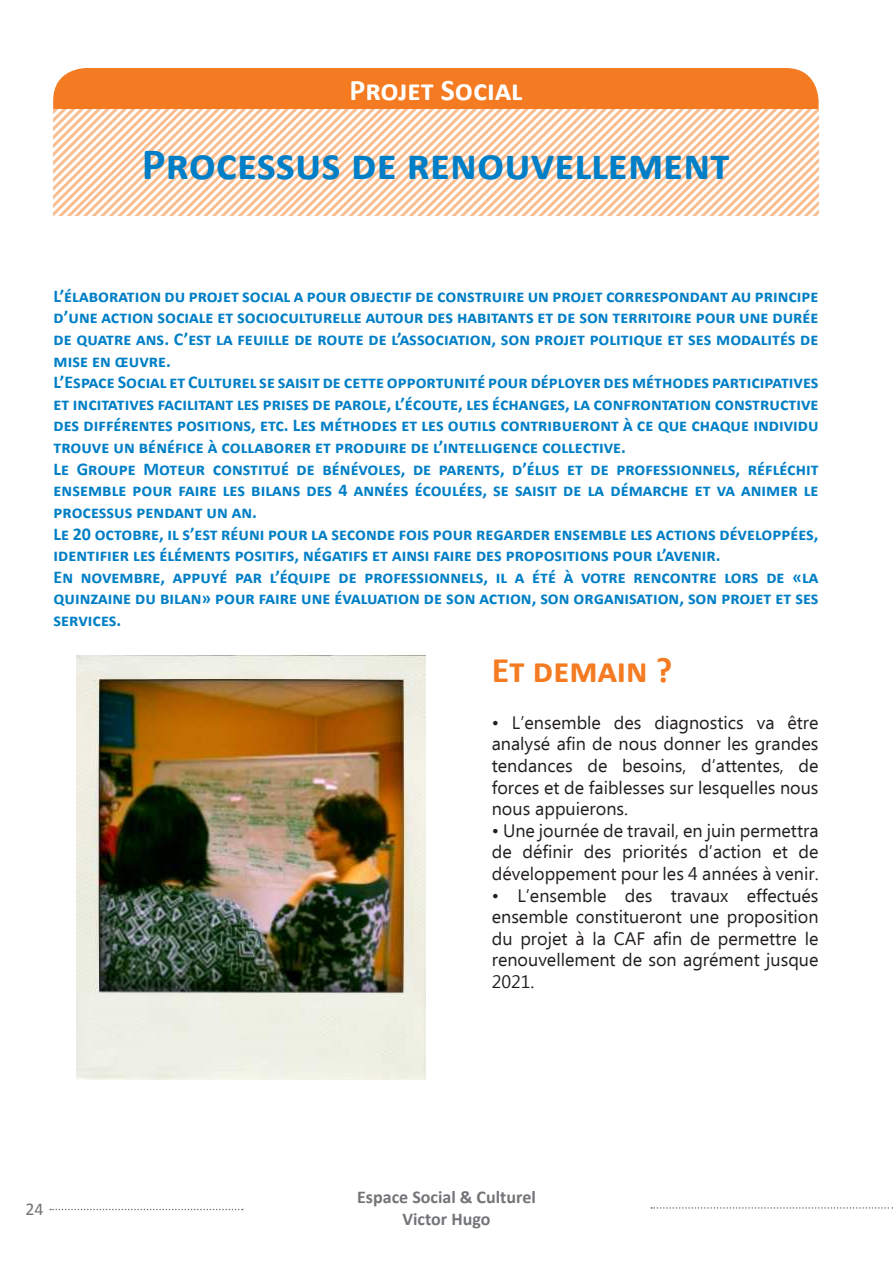
<style>
.page{position:relative;width:893px;height:1263px;background:#fff}
.page>*{position:absolute;margin:0;border:0;box-sizing:border-box;transform-origin:0 0}
.t1{font:700 45px "Calibri";color:#007fc6}
.t2{font:700 36px "Calibri";color:#f47b21}
.t3{font:700 30px "Calibri";color:#fff}
.t4{font:700 18px/21.6px "Calibri";color:#007fc6}
.t5{font:18px/21.6px "Ebrima";color:#231f20;text-align:justify}
.t6{font:700 18px/21.6px "Calibri";color:#727477;text-align:center}
.t7{font:18px "Calibri";color:#727477}
</style>
<div class="page">
<svg style="left:50px;top:1209px;width:193px;height:1px"></svg>
<svg style="left:651px;top:1207px;width:242px;height:2px"></svg>
<div style="left:53px;top:68px;width:766px;height:89px;background:#f47b21;border-radius:33px"></div>
<svg style="left:53px;top:109px;width:766px;height:107px"></svg>
<svg style="left:219px;top:109px;width:529px;height:106px"></svg>
<img style="left:76px;top:655px;width:349px;height:425px">
<h3 class="t3" style="left:349px;top:71px;width:174px">Projet Social</h3>
<h1 class="t1" style="left:142px;top:135px;width:589px">Processus de renouvellement</h1>
<p class="t4" style="left:54px;top:285px;width:766px">L’élaboration du projet social a pour objectif de construire un projet correspondant au principe d’une action sociale et socioculturelle autour des habitants et de son territoire pour une durée de quatre ans. C’est la feuille de route de l’association, son projet politique et ses modalités de mise en œuvre.<br>L’Espace Social et Culturel se saisit de cette opportunité pour déployer des méthodes participatives et incitatives facilitant les prises de parole, l’écoute, les échanges, la confrontation constructive des différentes positions, etc. Les méthodes et les outils contribueront à ce que chaque individu trouve un bénéfice à collaborer et produire de l’intelligence collective.<br>Le Groupe Moteur constitué de bénévoles, de parents, d’élus et de professionnels, réfléchit ensemble pour faire les bilans des 4 années écoulées, se saisit de la démarche et va animer le processus pendant un an.<br>Le 20 octobre, il s’est réuni pour la seconde fois pour regarder ensemble les actions développées, identifier les éléments positifs, négatifs et ainsi faire des propositions pour l’avenir.<br>En novembre, appuyé par l’équipe de professionnels, il a été à votre rencontre lors de «la quinzaine du bilan» pour faire une évaluation de son action, son organisation, son projet et ses services.</p>
<h2 class="t2" style="left:492px;top:647px;width:182px">Et demain ?</h2>
<p class="t5" style="left:492px;top:713px;width:328px">• L’ensemble des diagnostics va être analysé afin de nous donner les grandes tendances de besoins, d’attentes, de forces et de faiblesses sur lesquelles nous nous appuierons.</p>
<p class="t5" style="left:492px;top:821px;width:328px">• Une journée de travail, en juin permettra de définir des priorités d’action et de développement pour les 4 années à venir.</p>
<p class="t5" style="left:492px;top:885px;width:328px">• L’ensemble des travaux effectués ensemble constitueront une proposition du projet à la CAF afin de permettre le renouvellement de son agrément jusque 2021.</p>
<p class="t7" style="left:26px;top:1197px;width:20px">24</p>
<p class="t6" style="left:357px;top:1186px;width:180px">Espace Social &amp; Culturel<br>Victor Hugo</p>
</div>
